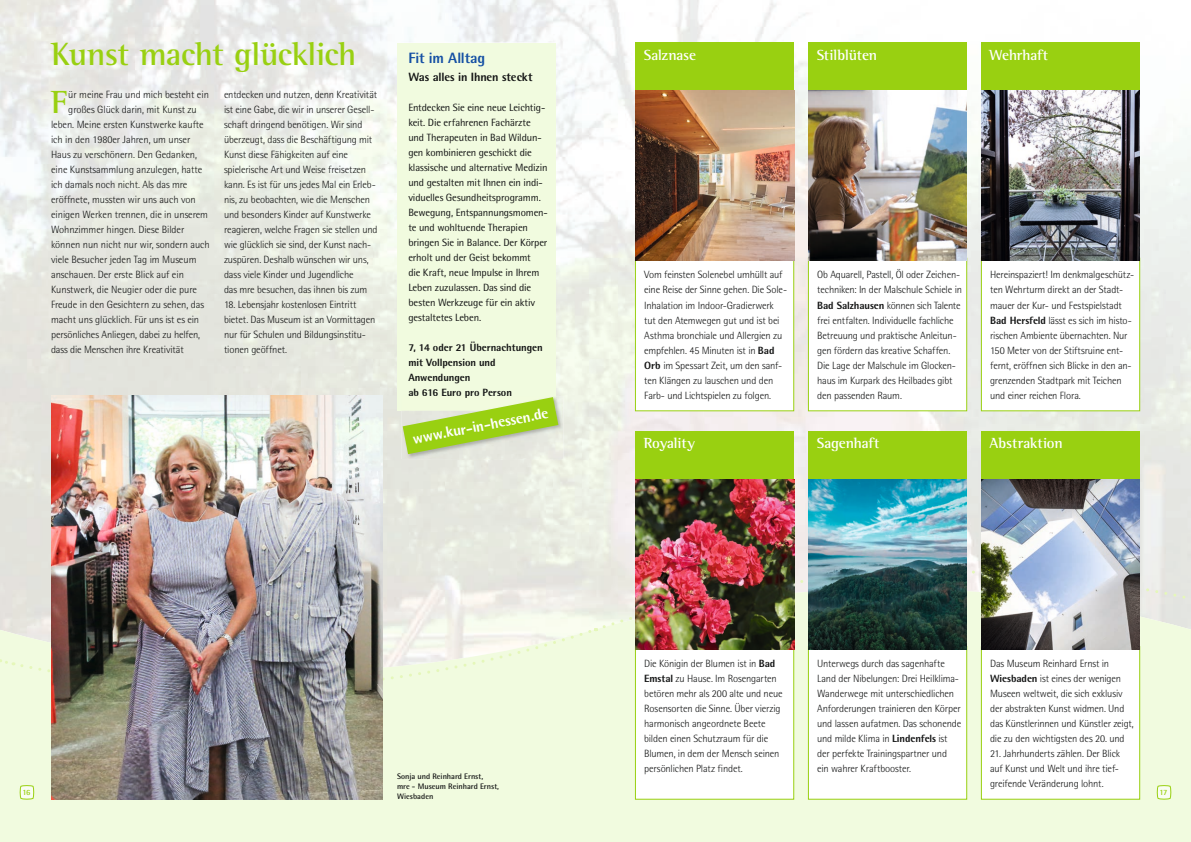
<style>
.page{position:relative;width:1191px;height:842px;background:#fff}
.page>*{position:absolute;margin:0;border:0;box-sizing:border-box;transform-origin:0 0}
.t1{font:700 33px "Rotis Semi Serif Std";letter-spacing:-.01em;color:#99d011}
.t2{font:700 32.8px "Rotis Semi Serif Std";color:#99d011}
.t3{font:700 15px "Rotis Semi Serif Std";letter-spacing:-.01em;color:#fff}
.t4{font:800 15px "Rotis Semi Sans";color:#fff}
.t5{font:800 15px "Rotis Semi Sans";letter-spacing:-.01em;color:#1550a4}
.t6{font:800 12px "Rotis Semi Sans";letter-spacing:-.01em;color:#131414}
.t7{font:300 10.5px/15px "Rotis Semi Sans";letter-spacing:-.015em;color:#131414}
.t8{font:10.5px/15px "Rotis Semi Sans";letter-spacing:-.01em;color:#131414}
.t9{font:800 10.5px/15px "Rotis Semi Sans";letter-spacing:-.005em;color:#131414}
.t10{font:700 8px/10px "Rotis Semi Sans";color:#131414}
.t11{font:700 8px "Rotis Semi Sans";color:#99d011}
.s1{font-weight:800}
</style>
<div class="page">
<img style="left:0;top:0;width:1191px;height:568px">
<div style="left:0;top:691px;width:1191px;height:151px;background:#f1fbdf"></div>
<svg style="left:0;top:568px;width:1191px;height:123px;background:#eef2e2"></svg>
<div style="left:635px;top:43px;width:159px;height:48px;background:#99d011"></div>
<div style="left:808px;top:43px;width:159px;height:48px;background:#99d011"></div>
<div style="left:981px;top:43px;width:159px;height:48px;background:#99d011"></div>
<div style="left:635px;top:431px;width:159px;height:48px;background:#99d011"></div>
<div style="left:808px;top:431px;width:159px;height:48px;background:#99d011"></div>
<div style="left:981px;top:431px;width:159px;height:48px;background:#99d011"></div>
<div style="left:635px;top:258px;width:158px;height:153px;background:#fff"></div>
<div style="left:635px;top:258px;width:159px;height:153px;border:1px solid #99d011"></div>
<div style="left:981px;top:258px;width:158px;height:153px;background:#fff"></div>
<div style="left:981px;top:258px;width:159px;height:153px;border:1px solid #99d011"></div>
<div style="left:635px;top:647px;width:158px;height:152px;background:#fff"></div>
<div style="left:635px;top:646px;width:159px;height:153px;border:1px solid #99d011"></div>
<div style="left:808px;top:647px;width:158px;height:152px;background:#fff"></div>
<div style="left:808px;top:646px;width:159px;height:153px;border:1px solid #99d011"></div>
<div style="left:981px;top:647px;width:158px;height:152px;background:#fff"></div>
<div style="left:981px;top:646px;width:159px;height:153px;border:1px solid #99d011"></div>
<div style="left:808px;top:258px;width:158px;height:153px;background:#fff"></div>
<div style="left:808px;top:258px;width:159px;height:153px;border:1px solid #99d011"></div>
<div style="left:397px;top:43px;width:159px;height:367px;background:#f1fbdf"></div>
<img style="left:402px;top:396px;width:161px;height:63px">
<img style="left:402px;top:396px;width:154px;height:14px">
<img style="left:409px;top:396px;width:102px;height:1px">
<svg style="left:403px;top:397px;width:155px;height:57px"></svg>
<img style="left:51px;top:396px;width:332px;height:403px">
<img style="left:635px;top:91px;width:159px;height:170px">
<img style="left:808px;top:91px;width:159px;height:170px">
<img style="left:981px;top:91px;width:159px;height:170px">
<img style="left:635px;top:479px;width:159px;height:170px">
<img style="left:808px;top:479px;width:159px;height:170px">
<img style="left:981px;top:479px;width:159px;height:170px">
<svg style="left:20px;top:785px;width:14px;height:19px"></svg>
<svg style="left:1156px;top:785px;width:15px;height:19px"></svg>
<h1 class="t1" style="left:51px;top:34px;width:307px">Kunst macht glücklich</h1>
<h3 class="t3" style="left:643px;top:46px;width:54px">Salznase</h3>
<h3 class="t3" style="left:816px;top:46px;width:62px">Stilblüten</h3>
<h3 class="t3" style="left:989px;top:46px;width:60px">Wehrhaft</h3>
<h3 class="t5" style="left:408px;top:48px;width:78px">Fit im Alltag</h3>
<p class="t6" style="left:408px;top:69px;width:126px">Was alles in Ihnen steckt</p>
<p class="t8" style="left:408px;top:99px;width:141px">Entdecken Sie eine neue Leichtig&shy;keit. Die erfahrenen Fachärzte und Therapeuten in Bad Wildun&shy;gen kombinieren geschickt die klassische und alternative Medizin und gestalten mit Ihnen ein indi&shy;viduelles Gesundheitsprogramm.<br>Bewegung, Entspannungsmomen&shy;te und wohltuende Therapien bringen Sie in Balance. Der Körper erholt und der Geist bekommt<br>die Kraft, neue Impulse in Ihrem<br>Leben zuzulassen. Das sind die besten Werkzeuge für ein aktiv gestaltetes Leben.</p>
<p class="t9" style="left:408px;top:339px;width:136px">7, 14 oder 21 Übernachtungen mit Vollpension und<br>Anwendungen<br>ab 616 Euro pro Person</p>
<h3 class="t4" style="left:411px;top:429px;width:139px;rotate:-11deg">www.kur-in-hessen.de</h3>
<h2 class="t2" style="left:51px;top:82px;width:19px">F</h2>
<p class="t7" style="left:68px;top:87px;width:142px">ür meine Frau und mich besteht ein</p>
<p class="t7" style="left:224px;top:87px;width:155px">entdecken und nutzen, denn Kreativität ist eine Gabe, die wir in unserer Gesell&shy;schaft dringend benötigen. Wir sind überzeugt, dass die Beschäf tigung mit Kunst diese Fähig keiten auf eine spielerische Art und Weise frei setzen kann. Es ist für uns jedes Mal ein Erleb&shy;nis, zu beobachten, wie die Menschen und besonders Kinder auf Kunstwerke reagieren, welche Fragen sie stellen und wie glücklich sie sind, der Kunst nach&shy;zuspüren. Deshalb wünschen wir uns, dass viele Kinder und Jugend liche<br>das mre besuchen, das ihnen bis zum</p>
<p class="t7" style="left:224px;top:297px;width:153px">18. Lebensjahr kostenlosen Eintritt bietet. Das Museum ist an Vormittagen nur für Schulen und Bildungsinstitu&shy;tionen geöffnet.</p>
<p class="t7" style="left:68px;top:102px;width:130px">großes Glück darin, mit Kunst zu</p>
<p class="t7" style="left:51px;top:117px;width:154px">leben. Meine ersten Kunstwerke kaufte</p>
<p class="t7" style="left:51px;top:132px;width:141px">ich in den 1980er Jahren, um unser</p>
<p class="t7" style="left:51px;top:147px;width:147px">Haus zu verschönern. Den Gedanken,</p>
<p class="t7" style="left:51px;top:162px;width:153px">eine Kunstsammlung anzulegen, hatte</p>
<p class="t7" style="left:51px;top:177px;width:138px">ich damals noch nicht. Als das mre</p>
<p class="t7" style="left:51px;top:192px;width:146px">eröffnete, mussten wir uns auch von</p>
<p class="t7" style="left:51px;top:207px;width:159px">einigen Werken trennen, die in unserem</p>
<p class="t7" style="left:51px;top:222px;width:135px">Wohnzimmer hingen. Diese Bilder</p>
<p class="t7" style="left:51px;top:237px;width:160px">können nun nicht nur wir, sondern auch</p>
<p class="t7" style="left:51px;top:252px;width:147px">viele Besucher jeden Tag im Museum</p>
<p class="t7" style="left:51px;top:267px;width:134px">anschauen. Der erste Blick auf ein</p>
<p class="t7" style="left:51px;top:282px;width:147px">Kunstwerk, die Neugier oder die pure</p>
<p class="t7" style="left:51px;top:297px;width:155px">Freude in den Gesichtern zu sehen, das</p>
<p class="t7" style="left:51px;top:312px;width:150px">macht uns glücklich. Für uns ist es ein</p>
<p class="t7" style="left:51px;top:327px;width:150px">persönliches Anliegen, dabei zu helfen,</p>
<p class="t7" style="left:51px;top:342px;width:134px">dass die Menschen ihre Krea tivität</p>
<p class="t7" style="left:817px;top:267px;width:146px">Ob Aquarell, Pastell, Öl oder Zeichen&shy;techniken: In der Malschule Schiele in <span class="s1">Bad Salzhausen</span> können sich Talente frei entfalten. Individuelle fach liche Betreuung und praktische Anleitun&shy;gen fördern das kreative Schaffen.<br>Die Lage der Malschule im Glocken&shy;haus im Kurpark des Heilbades gibt den passenden Raum.</p>
<p class="t7" style="left:644px;top:267px;width:144px">Vom feinsten Solenebel umhüllt auf eine Reise der Sinne gehen. Die Sole-Inhalation im Indoor-Gradierwerk tut den Atemwegen gut und ist bei Asthma bronchiale und Allergien zu empfehlen. 45 Minuten ist in <span class="s1">Bad Orb</span> im Spessart Zeit, um den sanf&shy;ten Klängen zu lauschen und den Farb- und Lichtspielen zu folgen.</p>
<p class="t7" style="left:990px;top:267px;width:146px">Hereinspaziert! Im denkmalgeschütz&shy;ten Wehrturm direkt an der Stadt&shy;mauer der Kur- und Festspielstadt <span class="s1">Bad Hersfeld</span> lässt es sich im histo&shy;rischen Ambiente übernachten. Nur 150 Meter von der Stiftsruine ent&shy;fernt, eröffnen sich Blicke in den an&shy;grenzenden Stadtpark mit Teichen und einer reichen Flora.</p>
<h3 class="t3" style="left:643px;top:434px;width:53px">Royality</h3>
<h3 class="t3" style="left:816px;top:434px;width:64px">Sagenhaft</h3>
<h3 class="t3" style="left:989px;top:434px;width:75px">Abstraktion</h3>
<p class="t7" style="left:644px;top:656px;width:140px">Die Königin der Blumen ist in <span class="s1">Bad<br>Emstal</span> zu Hause. Im Rosengarten betören mehr als 200 alte und neue<br>Rosensorten die Sinne. Über vierzig harmonisch angeordnete Beete bilden einen Schutzraum für die<br>Blumen, in dem der Mensch seinen persönlichen Platz findet.</p>
<p class="t7" style="left:817px;top:656px;width:146px">Unterwegs durch das sagenhafte Land der Nibelungen: Drei Heilklima-Wanderwege mit unterschiedlichen Anforderungen trai nieren den Körper und lassen auf atmen. Das schonende und milde Klima in <span class="s1">Lindenfels</span> ist der perfekte Trainingspartner und ein wahrer Kraftbooster.</p>
<p class="t7" style="left:990px;top:656px;width:145px">Das Museum Reinhard Ernst in <span class="s1">Wiesbaden</span> ist eines der wenigen Museen weltweit, die sich exklusiv der abstrakten Kunst widmen. Und das Künstlerinnen und Künstler zeigt, die zu den wichtigsten des 20. und</p>
<p class="t7" style="left:990px;top:746px;width:132px;text-align:justify">21. Jahrhunderts zählen. Der Blick auf Kunst und Welt und ihre tief&shy;greifende Veränderung lohnt.</p>
<p class="t10" style="left:397px;top:772px;width:104px">Sonja und Reinhard Ernst,<br>mre - Museum Reinhard Ernst,<br>Wiesbaden</p>
<p class="t11" style="left:22px;top:787px;width:10px">16</p>
<p class="t11" style="left:1159px;top:787px;width:10px">17</p>
</div>
